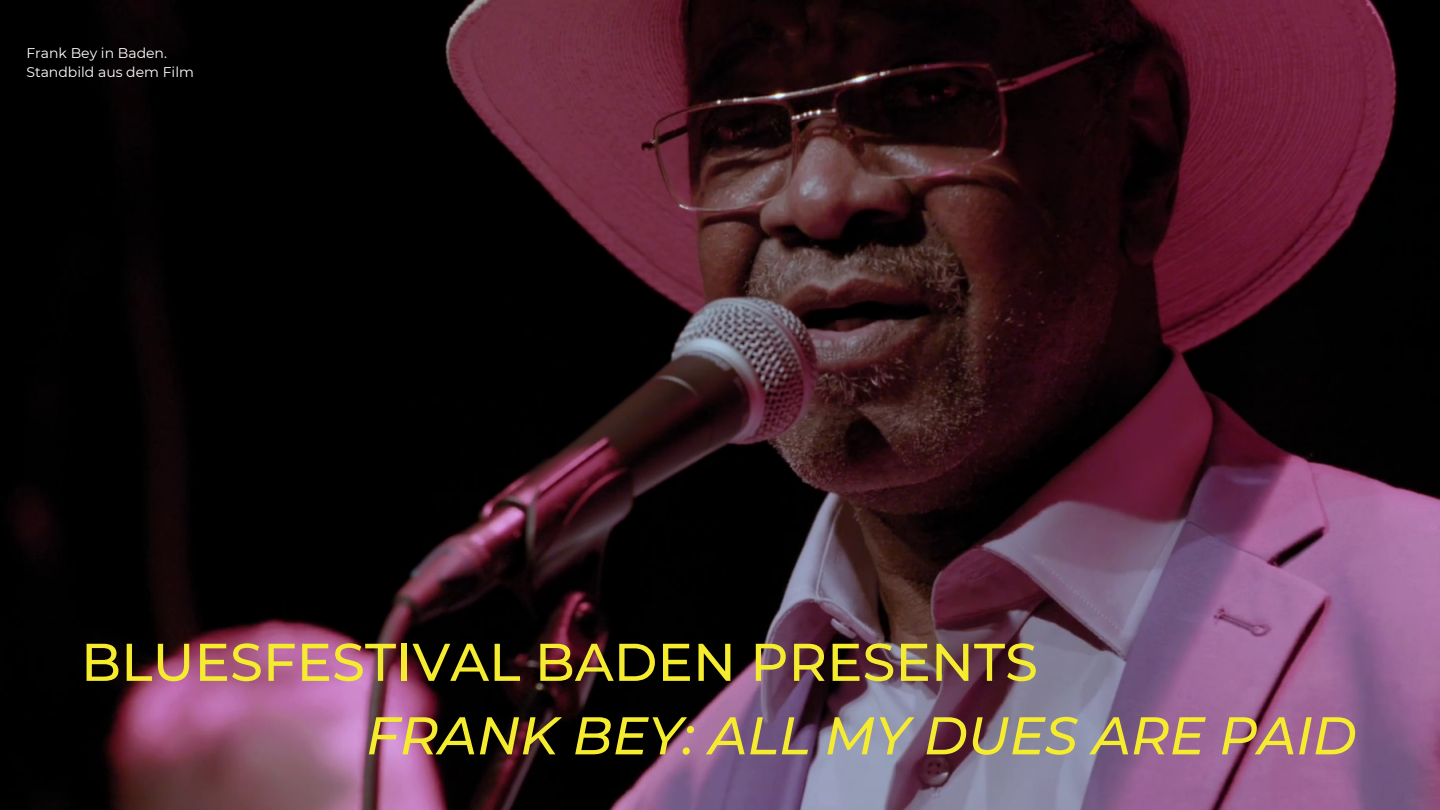
<style>
.page{position:relative;width:1440px;height:810px;background:#fff}
.page>*{position:absolute;margin:0;border:0;box-sizing:border-box;transform-origin:0 0}
.t1{font:500 53px "Montserrat";color:#f5ec2f}
.t2{font:italic 500 53px "Montserrat";color:#f5ec2f}
.t3{font:14px/19.5px "Montserrat";color:#fff}
</style>
<div class="page">
<img style="left:0;top:0;width:1440px;height:810px">
<p class="t3" style="left:26px;top:43px;width:169px">Frank Bey in Baden.<br>Standbild aus dem Film</p>
<h1 class="t1" style="left:81px;top:630px;width:958px">BLUESFESTIVAL BADEN PRESENTS</h1>
<h1 class="t2" style="left:366px;top:703px;width:992px">FRANK BEY: ALL MY DUES ARE PAID</h1>
</div>
